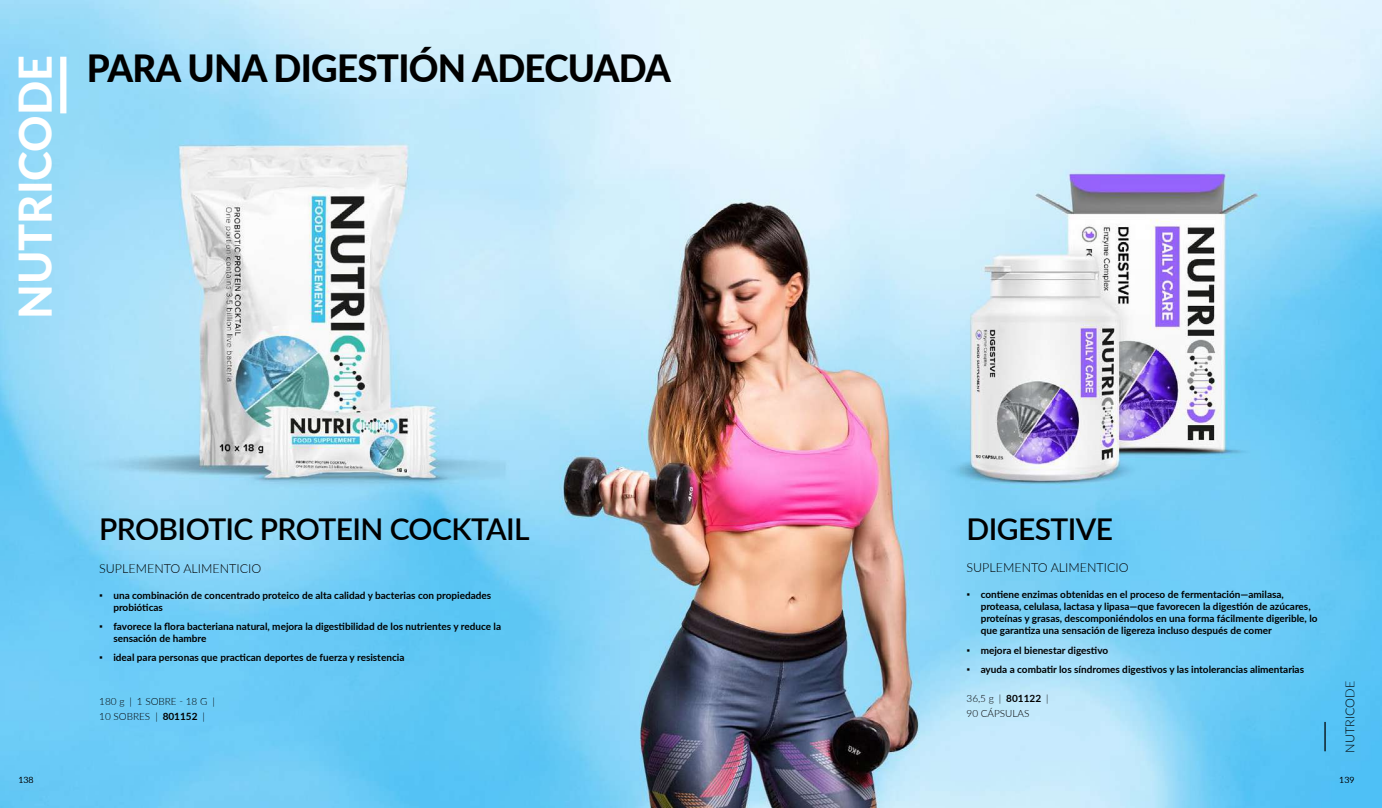
<style>
.page{position:relative;width:1382px;height:808px;background:#fff}
.page>*{position:absolute;margin:0;border:0;box-sizing:border-box;transform-origin:0 0}
.t1{font:800 45px "Lato";color:#fff}
.t2{font:800 37.5px "Lato";letter-spacing:-.02em;color:#000}
.t3{font:600 30px "Lato";letter-spacing:-.02em;color:#000}
.t4{font:300 12.5px "Lato";color:#000}
.t5{font:700 10px/12px "Lato";color:#000}
.t6{font:300 10px/15px "Lato";color:#000}
.t7{font:300 8.75px "Lato";color:#000}
.s1{font-weight:300}
.s2{font-weight:700}
</style>
<div class="page">
<img style="left:0;top:0;width:1382px;height:808px">
<hr style="left:1324px;top:722px;width:2px;height:29px;background:#000">
<div style="left:60px;top:57px;width:6px;height:56px;background:#fff"></div>
<h1 class="t1" style="left:2px;top:319px;width:265px;rotate:-90deg">NUTRICODE</h1>
<h2 class="t2" style="left:87px;top:40px;width:586px">PARA UNA DIGESTIÓN ADECUADA</h2>
<h3 class="t3" style="left:99px;top:507px;width:432px">PROBIOTIC PROTEIN COCKTAIL</h3>
<h3 class="t3" style="left:966px;top:507px;width:148px">DIGESTIVE</h3>
<p class="t4" style="left:99px;top:560px;width:164px">SUPLEMENTO ALIMENTICIO</p>
<p class="t5" style="left:113px;top:589px;width:379px;text-indent:-14px"><span class="s1">▪</span> una combinación de concentrado proteico de alta calidad y bacterias con propiedades probióticas</p>
<p class="t5" style="left:113px;top:620px;width:389px;text-indent:-14px"><span class="s1">▪</span> favorece la flora bacteriana natural, mejora la digestibilidad de los nutrientes y reduce la sensación de hambre</p>
<p class="t5" style="left:99px;top:651px;width:307px"><span class="s1">▪</span> ideal para personas que practican deportes de fuerza y resistencia</p>
<p class="t6" style="left:99px;top:693px;width:117px">180 g | 1 SOBRE - 18 G |<br>10 SOBRES | <span class="s2">801152</span> |</p>
<p class="t4" style="left:966px;top:559px;width:164px">SUPLEMENTO ALIMENTICIO</p>
<p class="t5" style="left:981px;top:588px;width:338px;text-indent:-14px"><span class="s1">▪</span> contiene enzimas obtenidas en el proceso de fermentación—amilasa, proteasa, celulasa, lactasa y lipasa—que favorecen la digestión de azúcares, proteínas y grasas, descomponiéndolos en una forma fácilmente digerible, lo que garantiza una sensación de ligereza incluso después de comer</p>
<p class="t5" style="left:966px;top:643px;width:143px"><span class="s1">▪</span> mejora el bienestar digestivo</p>
<p class="t5" style="left:966px;top:662px;width:339px"><span class="s1">▪</span> ayuda a combatir los síndromes digestivos y las intolerancias alimentarias</p>
<p class="t6" style="left:966px;top:690px;width:83px">36,5 g | <span class="s2">801122</span> |<br>90 CÁPSULAS</p>
<p class="t4" style="left:1341px;top:752px;width:73px;rotate:-90deg">NUTRICODE</p>
<p class="t7" style="left:18px;top:774px;width:17px">138</p>
<p class="t7" style="left:1339px;top:774px;width:17px">139</p>
</div>
